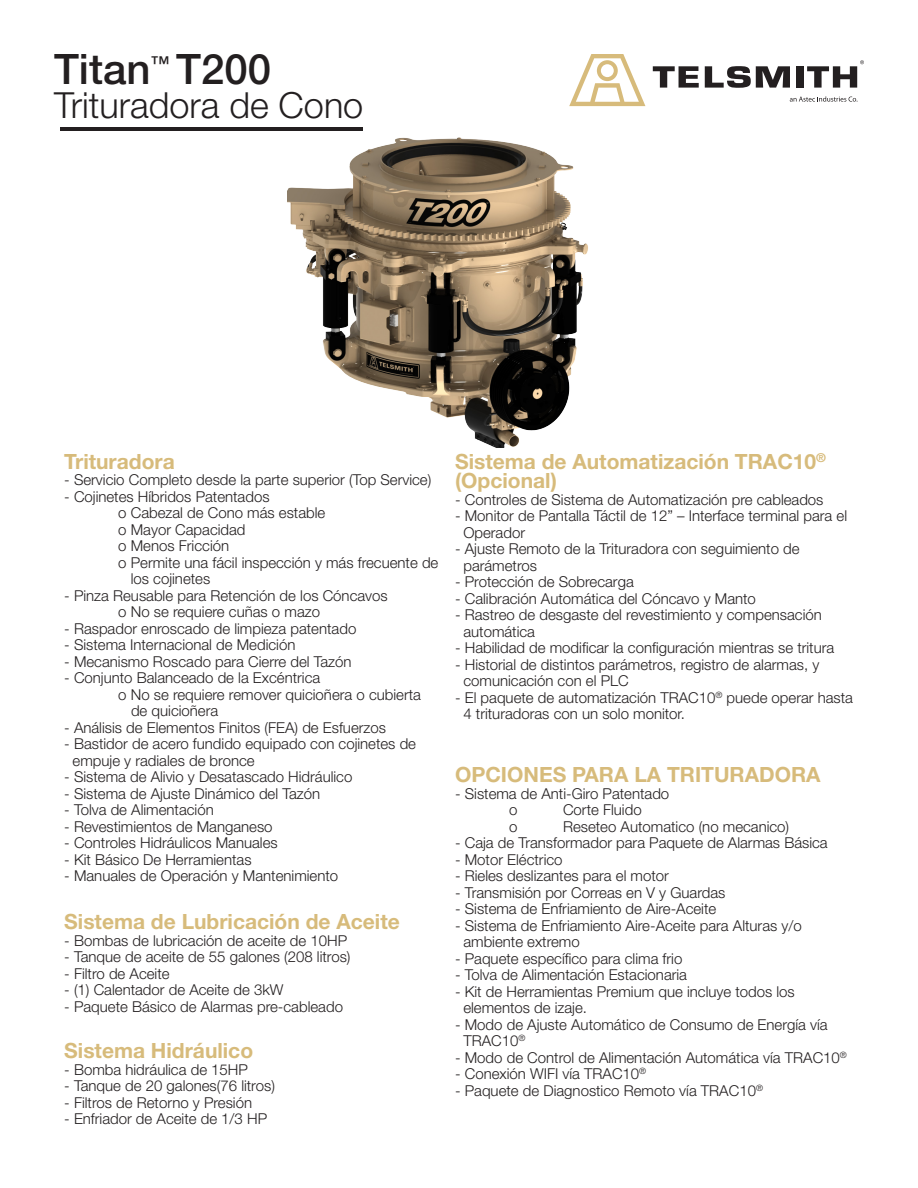
<style>
.page{position:relative;width:918px;height:1188px;background:#fff}
.page>*{position:absolute;margin:0;border:0;box-sizing:border-box;transform-origin:0 0}
.t1{font:500 42px "Helvetica Neue LT Std";color:#231f20}
.t2{font:300 36px "Helvetica Neue LT Std";color:#231f20}
.t3{font:700 21px/19.5px "Helvetica Neue LT Std";color:#d7bb7b}
.t4{font:300 15px "Helvetica Neue LT Std";color:#231f20}
</style>
<div class="page">
<svg style="left:790px;top:96px;width:68px;height:6px"></svg>
<svg style="left:653px;top:66px;width:46px;height:22px"></svg>
<svg style="left:705px;top:66px;width:85px;height:22px"></svg>
<div style="left:796px;top:66px;width:7px;height:22px;background:#231f20"></div>
<svg style="left:569px;top:54px;width:76px;height:52px"></svg>
<svg style="left:807px;top:60px;width:57px;height:28px"></svg>
<img style="left:287px;top:137px;width:301px;height:311px">
<hr style="left:60px;top:127px;width:303px;height:4px;background:#231f20">
<p class="t1" style="left:54px;top:44px;width:219px">Titan<sup>™</sup> T200</p>
<p class="t2" style="left:54px;top:84px;width:311px">Trituradora de Cono</p>
<p class="t3" style="left:64px;top:451px;width:112px">Trituradora</p>
<p class="t4" style="left:64px;top:471px;width:369px">- Servicio Completo desde la parte superior (Top Service)</p>
<p class="t4" style="left:64px;top:487px;width:207px">- Cojinetes Híbridos Patentados</p>
<p class="t4" style="left:118px;top:504px;width:209px">o Cabezal de Cono más estable</p>
<p class="t4" style="left:118px;top:520px;width:129px">o Mayor Capacidad</p>
<p class="t4" style="left:118px;top:537px;width:112px">o Menos Fricción</p>
<p class="t4" style="left:118px;top:553px;width:322px">o Permite una fácil inspección y más frecuente de</p>
<p class="t4" style="left:131px;top:570px;width:81px">los cojinetes</p>
<p class="t4" style="left:64px;top:586px;width:325px">- Pinza Reusable para Retención de los Cóncavos</p>
<p class="t4" style="left:118px;top:603px;width:203px">o No se requiere cuñas o mazo</p>
<p class="t4" style="left:64px;top:619px;width:294px">- Raspador enroscado de limpieza patentado</p>
<p class="t4" style="left:64px;top:636px;width:233px">- Sistema Internacional de Medición</p>
<p class="t4" style="left:64px;top:652px;width:289px">- Mecanismo Roscado para Cierre del Tazón</p>
<p class="t4" style="left:64px;top:669px;width:257px">- Conjunto Balanceado de la Excéntrica</p>
<p class="t4" style="left:118px;top:685px;width:304px">o No se requiere remover quicioñera o cubierta</p>
<p class="t4" style="left:131px;top:702px;width:89px">de quicioñera</p>
<p class="t4" style="left:64px;top:718px;width:323px">- Análisis de Elementos Finitos (FEA) de Esfuerzos</p>
<p class="t4" style="left:64px;top:735px;width:353px">- Bastidor de acero fundido equipado con cojinetes de</p>
<p class="t4" style="left:73px;top:751px;width:184px">empuje y radiales de bronce</p>
<p class="t4" style="left:64px;top:768px;width:290px">- Sistema de Alivio y Desatascado Hidráulico</p>
<p class="t4" style="left:64px;top:784px;width:257px">- Sistema de Ajuste Dinámico del Tazón</p>
<p class="t4" style="left:64px;top:801px;width:151px">- Tolva de Alimentación</p>
<p class="t4" style="left:64px;top:817px;width:210px">- Revestimientos de Manganeso</p>
<p class="t4" style="left:64px;top:834px;width:215px">- Controles Hidráulicos Manuales</p>
<p class="t4" style="left:64px;top:850px;width:189px">- Kit Básico De Herramientas</p>
<p class="t4" style="left:64px;top:867px;width:275px">- Manuales de Operación y Mantenimiento</p>
<p class="t3" style="left:64px;top:911px;width:337px">Sistema de Lubricación de Aceite</p>
<p class="t4" style="left:64px;top:931px;width:284px">- Bombas de lubricación de aceite de 10HP</p>
<p class="t4" style="left:64px;top:948px;width:288px">- Tanque de aceite de 55 galones (208 litros)</p>
<p class="t4" style="left:64px;top:964px;width:107px">- Filtro de Aceite</p>
<p class="t4" style="left:64px;top:981px;width:221px">- (1) Calentador de Aceite de 3kW</p>
<p class="t4" style="left:64px;top:997px;width:280px">- Paquete Básico de Alarmas pre-cableado</p>
<p class="t3" style="left:64px;top:1040px;width:190px">Sistema Hidráulico</p>
<p class="t4" style="left:64px;top:1060px;width:185px">- Bomba hidráulica de 15HP</p>
<p class="t4" style="left:64px;top:1077px;width:212px">- Tanque de 20 galones(76 litros)</p>
<p class="t4" style="left:64px;top:1093px;width:189px">- Filtros de Retorno y Presión</p>
<p class="t4" style="left:64px;top:1110px;width:204px">- Enfriador de Aceite de 1/3 HP</p>
<p class="t3" style="left:455px;top:451px;width:372px">Sistema de Automatización TRAC10<sup>® </sup>(Opcional)</p>
<p class="t4" style="left:455px;top:490px;width:370px">- Controles de Sistema de Automatización pre cableados</p>
<p class="t4" style="left:455px;top:507px;width:394px">- Monitor de Pantalla Táctil de 12” – Interface terminal para el</p>
<p class="t4" style="left:463px;top:523px;width:63px">Operador</p>
<p class="t4" style="left:455px;top:540px;width:346px">- Ajuste Remoto de la Trituradora con seguimiento de</p>
<p class="t4" style="left:463px;top:556px;width:75px">parámetros</p>
<p class="t4" style="left:455px;top:573px;width:180px">- Protección de Sobrecarga</p>
<p class="t4" style="left:455px;top:589px;width:302px">- Calibración Automática del Cóncavo y Manto</p>
<p class="t4" style="left:455px;top:606px;width:368px">- Rastreo de desgaste del revestimiento y compensación</p>
<p class="t4" style="left:463px;top:622px;width:73px">automática</p>
<p class="t4" style="left:455px;top:639px;width:381px">- Habilidad de modificar la configuración mientras se tritura</p>
<p class="t4" style="left:455px;top:655px;width:366px">- Historial de distintos parámetros, registro de alarmas, y</p>
<p class="t4" style="left:463px;top:672px;width:167px">comunicación con el PLC</p>
<p class="t4" style="left:455px;top:688px;width:399px">- El paquete de automatización TRAC10<sup>®</sup> puede operar hasta</p>
<p class="t4" style="left:463px;top:705px;width:223px">4 trituradoras con un solo monitor.</p>
<p class="t3" style="left:455px;top:764px;width:367px">OPCIONES PARA LA TRITURADORA</p>
<p class="t4" style="left:455px;top:784px;width:216px">- Sistema de Anti-Giro Patentado</p>
<p class="t4" style="left:509px;top:801px;width:10px">o</p>
<p class="t4" style="left:563px;top:801px;width:80px">Corte Fluido</p>
<p class="t4" style="left:509px;top:817px;width:10px">o</p>
<p class="t4" style="left:563px;top:817px;width:228px">Reseteo Automatico (no mecanico)</p>
<p class="t4" style="left:455px;top:834px;width:374px">- Caja de Transformador para Paquete de Alarmas Básica</p>
<p class="t4" style="left:455px;top:850px;width:109px">- Motor Eléctrico</p>
<p class="t4" style="left:455px;top:867px;width:215px">- Rieles deslizantes para el motor</p>
<p class="t4" style="left:455px;top:883px;width:272px">- Transmisión por Correas en V y Guardas</p>
<p class="t4" style="left:455px;top:900px;width:263px">- Sistema de Enfriamiento de Aire-Aceite</p>
<p class="t4" style="left:455px;top:916px;width:348px">- Sistema de Enfriamiento Aire-Aceite para Alturas y/o</p>
<p class="t4" style="left:463px;top:933px;width:118px">ambiente extremo</p>
<p class="t4" style="left:455px;top:949px;width:229px">- Paquete específico para clima frio</p>
<p class="t4" style="left:455px;top:966px;width:234px">- Tolva de Alimentación Estacionaria</p>
<p class="t4" style="left:455px;top:982px;width:341px">- Kit de Herramientas Premium que incluye todos los</p>
<p class="t4" style="left:463px;top:999px;width:125px">elementos de izaje.</p>
<p class="t4" style="left:455px;top:1015px;width:374px">- Modo de Ajuste Automático de Consumo de Energía vía</p>
<p class="t4" style="left:463px;top:1032px;width:64px">TRAC10<sup>®</sup></p>
<p class="t4" style="left:455px;top:1048px;width:393px">- Modo de Control de Alimentación Automática vía TRAC10<sup>®</sup></p>
<p class="t4" style="left:455px;top:1065px;width:193px">- Conexión WIFI vía TRAC10<sup>®</sup></p>
<p class="t4" style="left:455px;top:1081px;width:309px">- Paquete de Diagnostico Remoto vía TRAC10<sup>®</sup></p>
</div>
